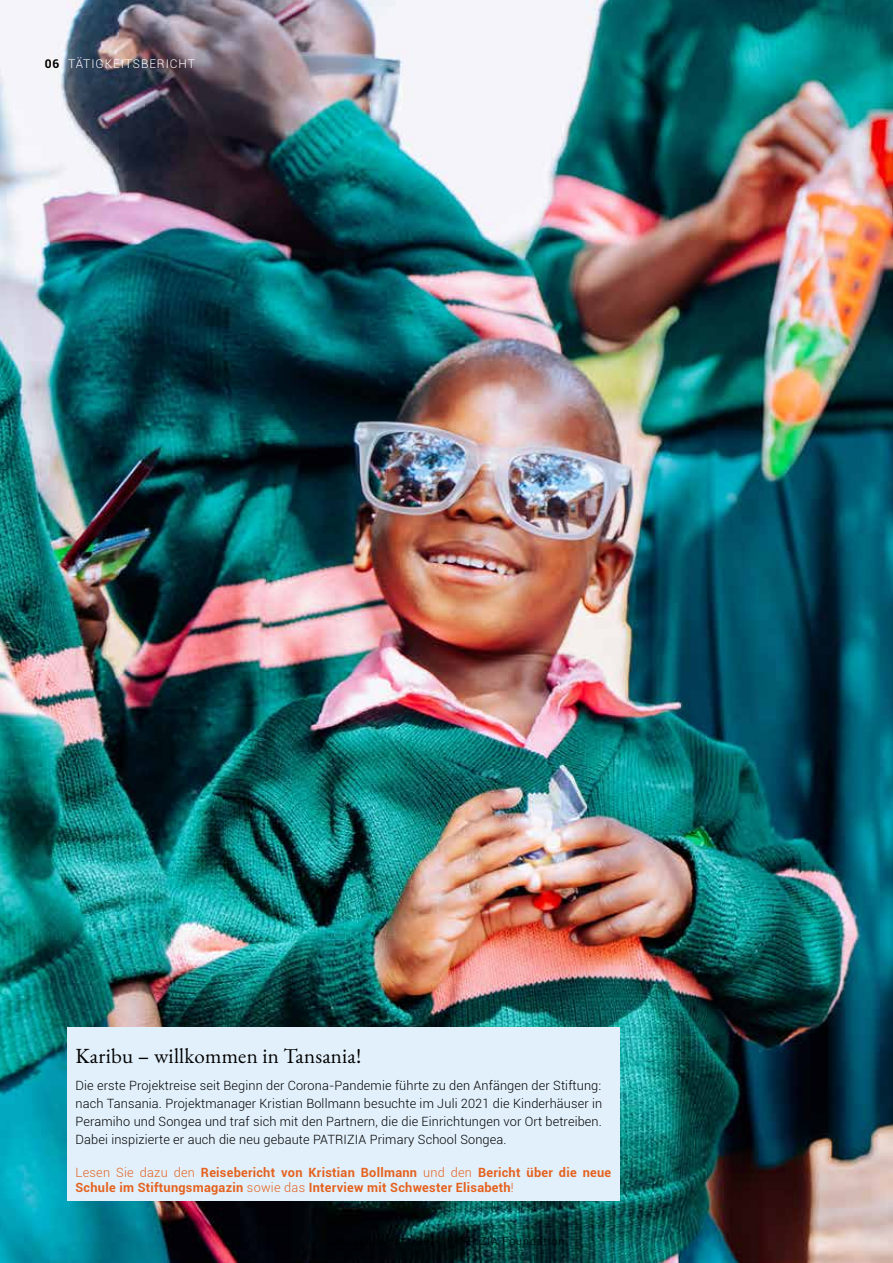
<style>
.page{position:relative;width:893px;height:1263px;background:#fff}
.page>*{position:absolute;margin:0;border:0;box-sizing:border-box;transform-origin:0 0}
.t1{font:21px "EB Garamond";letter-spacing:.01em;color:#000}
.t2{font:300 12.75px/18px "Roboto";letter-spacing:.01em;color:#000;text-align:justify}
.t3{font:700 12.75px/15px "Roboto";letter-spacing:.02em;color:#e5621f}
.t4{font:300 12px "Roboto";letter-spacing:.08em;color:#fff}
.s1{font-weight:700;color:#000}
.s2{font-weight:300}
</style>
<div class="page">
<img style="left:0;top:0;width:893px;height:1263px">
<div style="left:67px;top:1027px;width:553px;height:173px;background:#e2f0fb"></div>
<p class="t4" style="left:45px;top:55px;width:152px"><span class="s1">06</span> TÄTIGKEITSBERICHT</p>
<h1 class="t1" style="left:75px;top:1042px;width:287px">Karibu – willkommen in Tansania!</h1>
<p class="t2" style="left:75px;top:1076px;width:528px">Die erste Projektreise seit Beginn der Corona-Pandemie führte zu den Anfängen der Stiftung: nach Tansania. Projektmanager Kristian Bollmann besuchte im Juli 2021 die Kinderhäuser in Peramiho und Songea und traf sich mit den Partnern, die die Einrichtungen vor Ort betreiben.<br>Dabei inspizierte er auch die neu gebaute PATRIZIA Primary School Songea.</p>
<p class="t3" style="left:75px;top:1164px;width:537px"><span class="s2">Lesen Sie dazu den</span> Reisebericht von Kristian Bollmann <span class="s2">und den</span> Bericht über die neue<br>Schule im Stiftungsmagazin <span class="s2">sowie das</span> Interview mit Schwester Elisabeth<span class="s2">!</span></p>
</div>
